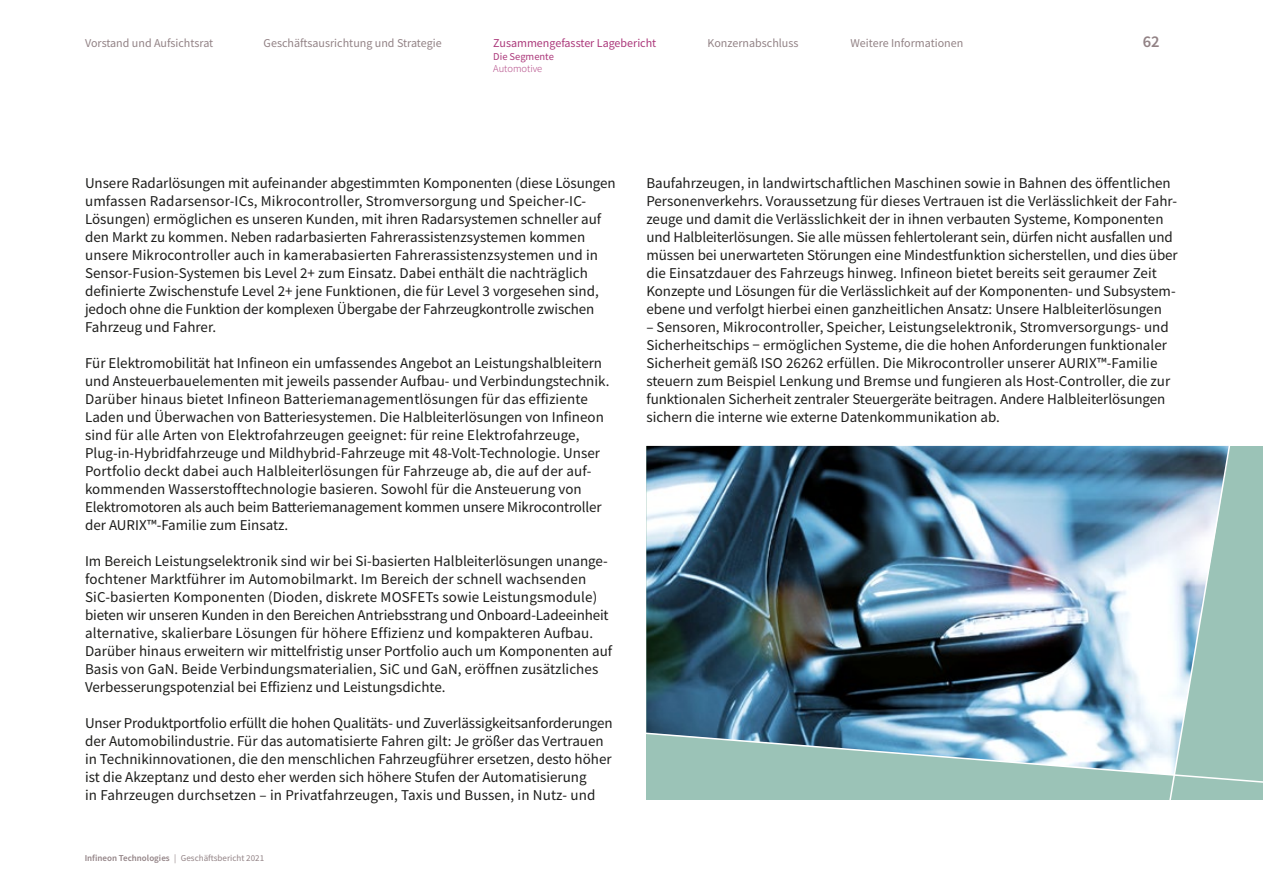
<style>
.page{position:relative;width:1263px;height:893px;background:#fff}
.page>*{position:absolute;margin:0;border:0;box-sizing:border-box;transform-origin:0 0}
.t1{font:600 16.5px "Source Sans Pro";color:#928285}
.t2{font:15px/18px "Source Sans Pro";color:#1d1d1b}
.t3{font:12px "Source Sans Pro";color:#928285}
.t4{font:12px "Source Sans Pro";color:#ab377a}
.t5{font:10.5px "Source Sans Pro";color:#ab377a}
.t6{font:300 10.5px "Source Sans Pro";color:#ab377a}
.t7{font:9px "Source Sans Pro";color:#928285}
.s1{font-weight:600}
</style>
<div class="page">
<img style="left:646px;top:446px;width:617px;height:354px">
<p class="t3" style="left:85px;top:35px;width:130px">Vorstand und Aufsichtsrat</p>
<p class="t3" style="left:264px;top:35px;width:179px">Geschäftsausrichtung und Strategie</p>
<p class="t3" style="left:708px;top:35px;width:92px">Konzernabschluss</p>
<p class="t3" style="left:850px;top:35px;width:114px">Weitere Informationen</p>
<p class="t1" style="left:1143px;top:31px;width:18px">62</p>
<p class="t4" style="left:493px;top:35px;width:165px">Zusammengefasster Lagebericht</p>
<p class="t5" style="left:493px;top:49px;width:62px">Die Segmente</p>
<p class="t6" style="left:493px;top:62px;width:51px">Automotive</p>
<p class="t2" style="left:85px;top:174px;width:532px">Unsere Radarlösungen mit aufeinander abgestimmten Komponenten (diese Lösungen umfassen Radarsensor-ICs, Mikrocontroller, Stromversorgung und Speicher-IC-Lösungen) ermöglichen es unseren Kunden, mit ihren Radarsystemen schneller auf den Markt zu kommen. Neben radarbasierten Fahrerassistenzsystemen kommen unsere Mikrocontroller auch in kamerabasierten Fahrerassistenzsystemen und in Sensor-Fusion-Systemen bis Level 2+ zum Einsatz. Dabei enthält die nachträglich definierte Zwischenstufe Level 2+ jene Funktionen, die für Level 3 vorgesehen sind, jedoch ohne die Funktion der komplexen Übergabe der Fahrzeugkontrolle zwischen Fahrzeug und Fahrer.</p>
<p class="t2" style="left:85px;top:354px;width:526px">Für Elektromobilität hat Infineon ein umfassendes Angebot an Leistungshalbleitern und Ansteuerbauelementen mit jeweils passender Aufbau- und Verbindungstechnik.<br>Darüber hinaus bietet Infineon Batteriemanagementlösungen für das effiziente Laden und Überwachen von Batteriesystemen. Die Halbleiterlösungen von Infineon sind für alle Arten von Elektrofahrzeugen geeignet: für reine Elektrofahrzeuge, Plug-in-Hybridfahrzeuge und Mildhybrid-Fahrzeuge mit 48-Volt-Technologie. Unser Portfolio deckt dabei auch Halbleiterlösungen für Fahrzeuge ab, die auf der auf&shy;kommenden Wasserstofftechnologie basieren. Sowohl für die Ansteuerung von Elektromotoren als auch beim Batteriemanagement kommen unsere Mikrocontroller der AURIX™-Familie zum Einsatz.</p>
<p class="t2" style="left:85px;top:552px;width:529px">Im Bereich Leistungselektronik sind wir bei Si-basierten Halbleiterlösungen unange&shy;fochtener Marktführer im Automobilmarkt. Im Bereich der schnell wachsenden SiC-basierten Komponenten (Dioden, diskrete MOSFETs sowie Leistungsmodule) bieten wir unseren Kunden in den Bereichen Antriebsstrang und Onboard-Ladeeinheit alternative, skalierbare Lösungen für höhere Effizienz und kompakteren Aufbau.<br>Darüber hinaus erweitern wir mittelfristig unser Portfolio auch um Komponenten auf Basis von GaN. Beide Verbindungsmaterialien, SiC und GaN, eröffnen zusätzliches Verbesserungspotenzial bei Effizienz und Leistungsdichte.</p>
<p class="t2" style="left:85px;top:714px;width:529px">Unser Produktportfolio erfüllt die hohen Qualitäts- und Zuverlässigkeitsanforderungen der Automobilindustrie. Für das automatisierte Fahren gilt: Je größer das Vertrauen in Technikinnovationen, die den menschlichen Fahrzeugführer ersetzen, desto höher ist die Akzeptanz und desto eher werden sich höhere Stufen der Automatisierung<br>in Fahrzeugen durchsetzen – in Privatfahrzeugen, Taxis und Bussen, in Nutz- und</p>
<p class="t7" style="left:85px;top:852px;width:181px"><span class="s1">Infineon Technologies</span> | Geschäftsbericht 2021</p>
<p class="t2" style="left:646px;top:174px;width:533px">Baufahrzeugen, in landwirtschaftlichen Maschinen sowie in Bahnen des öffentlichen Personenverkehrs. Voraussetzung für dieses Vertrauen ist die Verlässlichkeit der Fahr&shy;zeuge und damit die Verlässlichkeit der in ihnen verbauten Systeme, Komponenten und Halbleiterlösungen. Sie alle müssen fehlertolerant sein, dürfen nicht ausfallen und müssen bei unerwarteten Störungen eine Mindestfunktion sicherstellen, und dies über die Einsatzdauer des Fahrzeugs hinweg. Infineon bietet bereits seit geraumer Zeit Konzepte und Lösungen für die Verlässlichkeit auf der Komponenten- und Subsystem&shy;ebene und verfolgt hierbei einen ganzheitlichen Ansatz: Unsere Halbleiterlösungen</p>
<p class="t2" style="left:646px;top:318px;width:525px">– Sensoren, Mikrocontroller, Speicher, Leistungselektronik, Stromversorgungs- und Sicherheitschips − ermöglichen Systeme, die die hohen Anforderungen funktionaler Sicherheit gemäß ISO 26262 erfüllen. Die Mikrocontroller unserer AURIX™-Familie steuern zum Beispiel Lenkung und Bremse und fungieren als Host-Controller, die zur funktionalen Sicherheit zentraler Steuergeräte beitragen. Andere Halbleiterlösungen sichern die interne wie externe Datenkommunikation ab.</p>
</div>
